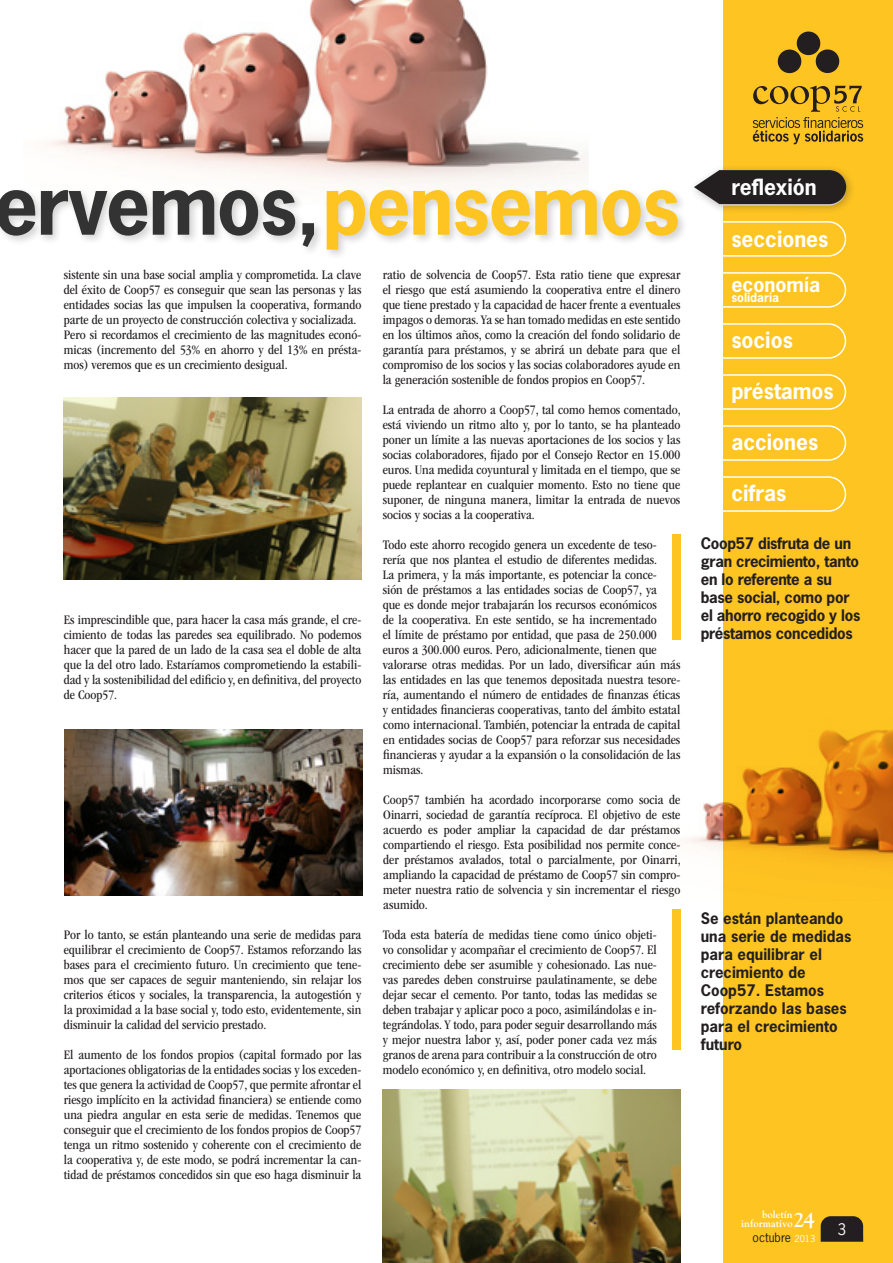
<style>
.page{position:relative;width:893px;height:1263px;background:#fff}
.page>*{position:absolute;margin:0;border:0;box-sizing:border-box;transform-origin:0 0}
.t1{font:700 78px "News Gothic Std";letter-spacing:-.02em;color:#333}
.t2{font:700 21px "News Gothic Std";color:#fff}
.t3{font:700 21px "Goudy Std";color:#fff}
.t4{font:700 19.5px "News Gothic Std";color:#fff}
.t5{font:700 15px/18px "News Gothic Std";letter-spacing:-.005em;color:#231f20}
.t6{font:15px "News Gothic Std";color:#fff}
.t7{font:condensed 13.5px/15px "ITC Garamond Std";color:#231f20;text-align:justify}
.t8{font:12px "News Gothic Std";color:#231f20}
.t9{font:700 12px "News Gothic Std";color:#fff}
.t10{font:700 10.5px/9px "Goudy Std";color:#fff;text-align:right}
.s1{color:#fec422}
.s2{font-size:9px;color:#fff}
</style>
<div class="page">
<div style="left:723px;top:0;width:170px;height:1263px;background:#fec422"></div>
<svg style="left:723px;top:221px;width:124px;height:36px"></svg>
<svg style="left:723px;top:272px;width:124px;height:36px"></svg>
<svg style="left:723px;top:323px;width:124px;height:36px"></svg>
<svg style="left:723px;top:374px;width:124px;height:36px"></svg>
<svg style="left:821px;top:1216px;width:42px;height:26px"></svg>
<svg style="left:753px;top:86px;width:110px;height:58px"></svg>
<svg style="left:777px;top:31px;width:63px;height:43px"></svg>
<svg style="left:723px;top:425px;width:124px;height:36px"></svg>
<svg style="left:723px;top:476px;width:124px;height:36px"></svg>
<img style="left:46px;top:0;width:543px;height:170px">
<img style="left:685px;top:730px;width:208px;height:135px">
<div style="left:0;top:170px;width:688px;height:163px;background:#231f20;opacity:.2"></div>
<div style="left:672px;top:534px;width:8px;height:105px;background:#fec422"></div>
<div style="left:672px;top:910px;width:8px;height:140px;background:#fec422"></div>
<img style="left:64px;top:398px;width:297px;height:181px">
<img style="left:383px;top:1089px;width:297px;height:174px">
<img style="left:64px;top:729px;width:298px;height:167px">
<div style="left:688px;top:163px;width:168px;height:51px;background:#231f20;opacity:.3"></div>
<svg style="left:694px;top:169px;width:153px;height:37px;background:#474139"></svg>
<h1 class="t1" style="left:-6px;top:154px;width:688px">ervemos,<span class="s1">pensemos</span></h1>
<p class="t7" style="left:64px;top:267px;width:299px;text-align:left">sistente sin una base social amplia y comprometida. La clave del éxito de Coop57 es conseguir que sean las personas y las entidades socias las que impulsen la cooperativa, formando parte de un proyecto de construcción colectiva y socializada.<br>Pero si recordamos el crecimiento de las magnitudes econó&shy;micas (incremento del 53% en ahorro y del 13% en présta&shy;mos) veremos que es un crecimiento desigual.</p>
<p class="t7" style="left:64px;top:612px;width:299px">Es imprescindible que, para hacer la casa más grande, el cre&shy;cimiento de todas las paredes sea equilibrado. No podemos hacer que la pared de un lado de la casa sea el doble de alta que la del otro lado. Estaríamos comprometiendo la estabili&shy;dad y la sostenibilidad del edificio y, en definitiva, del proyecto de Coop57.</p>
<p class="t7" style="left:64px;top:927px;width:299px">Por lo tanto, se están planteando una serie de medidas para equilibrar el crecimiento de Coop57. Estamos reforzando las bases para el crecimiento futuro. Un crecimiento que tene&shy;mos que ser capaces de seguir manteniendo, sin relajar los criterios éticos y sociales, la transparencia, la autogestión y la proximidad a la base social y, todo esto, evidentemente, sin disminuir la calidad del servicio prestado.</p>
<p class="t7" style="left:64px;top:1047px;width:299px">El aumento de los fondos propios (capital formado por las aportaciones obligatorias de la entidades socias y los exceden&shy;tes que genera la actividad de Coop57, que permite afrontar el riesgo implícito en la actividad financiera) se entiende como una piedra angular en esta serie de medidas. Tenemos que conseguir que el crecimiento de los fondos propios de Coop57 tenga un ritmo sostenido y coherente con el crecimiento de la cooperativa y, de este modo, se podrá incrementar la can&shy;tidad de préstamos concedidos sin que eso haga disminuir la</p>
<p class="t7" style="left:383px;top:267px;width:299px">ratio de solvencia de Coop57. Esta ratio tiene que expresar el riesgo que está asumiendo la cooperativa entre el dinero que tiene prestado y la capacidad de hacer frente a eventuales impagos o demoras. Ya se han tomado medidas en este sentido en los últimos años, como la creación del fondo solidario de garantía para préstamos, y se abrirá un debate para que el compromiso de los socios y las socias colaboradores ayude en la generación sostenible de fondos propios en Coop57.</p>
<p class="t7" style="left:383px;top:402px;width:299px">La entrada de ahorro a Coop57, tal como hemos comentado, está viviendo un ritmo alto y, por lo tanto, se ha planteado poner un límite a las nuevas aportaciones de los socios y las socias colaboradores, fijado por el Consejo Rector en 15.000 euros. Una medida coyuntural y limitada en el tiempo, que se puede replantear en cualquier momento. Esto no tiene que suponer, de ninguna manera, limitar la entrada de nuevos socios y socias a la cooperativa.</p>
<p class="t7" style="left:383px;top:537px;width:299px;text-align:left">Todo este ahorro recogido genera un excedente de teso&shy;rería que nos plantea el estudio de diferentes medidas.<br>La primera, y la más importante, es potenciar la conce&shy;sión de préstamos a las entidades socias de Coop57, ya<br>que es donde mejor trabajarán los recursos económicos<br>de la cooperativa. En este sentido, se ha incrementado<br>el límite de préstamo por entidad, que pasa de 250.000 euros a 300.000 euros. Pero, adicionalmente, tienen que valorarse otras medidas. Por un lado, diversificar aún más las entidades en las que tenemos depositada nuestra tesore&shy;ría, aumentando el número de entidades de finanzas éticas y entidades financieras cooperativas, tanto del ámbito estatal como internacional. También, potenciar la entrada de capital en entidades socias de Coop57 para reforzar sus necesidades financieras y ayudar a la expansión o la consolidación de las mismas.</p>
<p class="t7" style="left:383px;top:792px;width:299px">Coop57 también ha acordado incorporarse como socia de Oinarri, sociedad de garantía recíproca. El objetivo de este acuerdo es poder ampliar la capacidad de dar préstamos compartiendo el riesgo. Esta posibilidad nos permite conce&shy;der préstamos avalados, total o parcialmente, por Oinarri, ampliando la capacidad de préstamo de Coop57 sin compro&shy;meter nuestra ratio de solvencia y sin incrementar el riesgo asumido.</p>
<p class="t7" style="left:383px;top:927px;width:276px">Toda esta batería de medidas tiene como único objeti&shy;vo consolidar y acompañar el crecimiento de Coop57. El crecimiento debe ser asumible y cohesionado. Las nue&shy;vas paredes deben construirse paulatinamente, se debe dejar secar el cemento. Por tanto, todas las medidas se deben trabajar y aplicar poco a poco, asimilándolas e in&shy;tegrándolas. Y todo, para poder seguir desarrollando más y mejor nuestra labor y, así, poder poner cada vez más granos de arena para contribuir a la construcción de otro modelo económico y, en definitiva, otro modelo social.</p>
<h2 class="t2" style="left:731px;top:173px;width:87px">reflexión</h2>
<h2 class="t2" style="left:731px;top:225px;width:99px">secciones</h2>
<h3 class="t4" style="left:731px;top:271px;width:90px">economía</h3>
<p class="t9" style="left:731px;top:289px;width:49px">solidaria</p>
<h2 class="t2" style="left:731px;top:326px;width:63px">socios</h2>
<h2 class="t2" style="left:731px;top:378px;width:104px">préstamos</h2>
<h2 class="t2" style="left:731px;top:429px;width:88px">acciones</h2>
<h2 class="t2" style="left:731px;top:480px;width:57px">cifras</h2>
<p class="t5" style="left:701px;top:534px;width:161px">Coop57 disfruta de un gran crecimiento, tanto en lo referente a su base social, como por el ahorro recogido y los préstamos concedidos</p>
<p class="t5" style="left:701px;top:909px;width:152px">Se están planteando una serie de medidas para equilibrar el crecimiento de<br>Coop57. Estamos reforzando las bases para el crecimiento futuro</p>
<p class="t10" style="left:741px;top:1210px;width:53px">boletín informativo</p>
<h2 class="t3" style="left:793px;top:1207px;width:23px">24</h2>
<p class="t8" style="left:753px;top:1229px;width:64px">octubre <span class="s2">2013</span></p>
<p class="t6" style="left:838px;top:1219px;width:10px">3</p>
</div>
